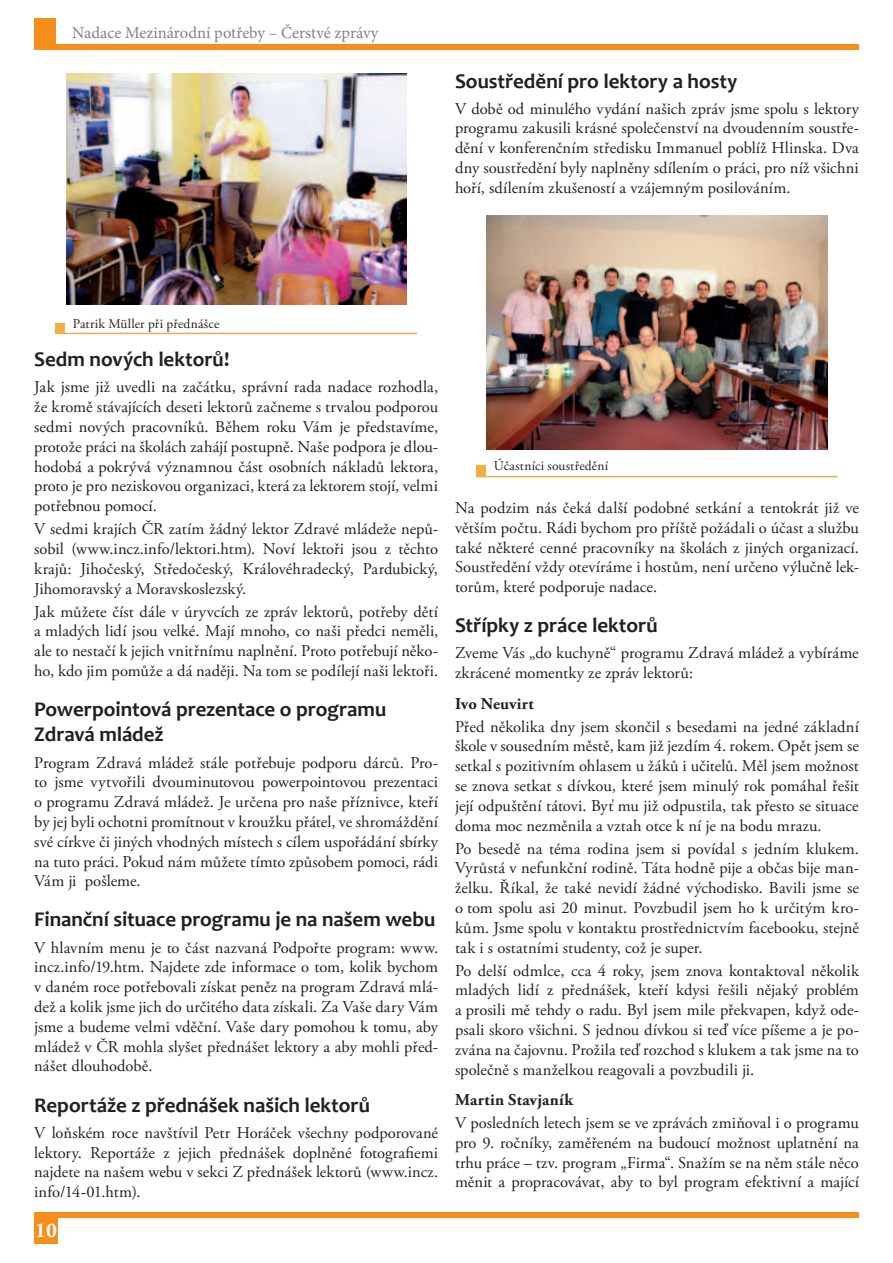
<style>
.page{position:relative;width:893px;height:1263px;background:#fff}
.page>*{position:absolute;margin:0;border:0;box-sizing:border-box;transform-origin:0 0}
.t1{font:700 21px/25.2px "Candara";letter-spacing:-.005em;color:#231f20}
.t2{font:700 21px "Adobe Garamond Pro";color:#fff}
.t3{font:16.5px/19.8px "Adobe Garamond Pro";letter-spacing:.005em;color:#231f20;text-align:justify}
.t4{font:16.5px "Minion Pro";color:#808285}
.t5{font:700 16.5px "Adobe Garamond Pro";letter-spacing:.015em;color:#231f20}
.t6{font:13.5px "Adobe Garamond Pro";letter-spacing:.015em;color:#231f20}
</style>
<div class="page">
<div style="left:34px;top:1216px;width:24px;height:28px;background:#f68e1e"></div>
<div style="left:34px;top:1212px;width:825px;height:5px;background:#f68e1e"></div>
<div style="left:34px;top:18px;width:21px;height:28px;background:#f68e1e"></div>
<div style="left:34px;top:45px;width:825px;height:5px;background:#f68e1e"></div>
<img style="left:66px;top:73px;width:340px;height:232px">
<div style="left:55px;top:323px;width:10px;height:11px;background:#f2ae45"></div>
<hr style="left:56px;top:333px;width:361px;height:1px;background:#f2ae45">
<img style="left:487px;top:215px;width:340px;height:234px">
<div style="left:476px;top:465px;width:10px;height:12px;background:#f2ae45"></div>
<hr style="left:477px;top:476px;width:361px;height:1px;background:#f2ae45">
<p class="t4" style="left:72px;top:22px;width:308px">Nadace Mezinárodní potřeby – Čerstvé zprávy</p>
<p class="t1" style="left:455px;top:68px;width:284px">Soustředění pro lektory a hosty</p>
<p class="t3" style="left:455px;top:99px;width:405px">V době od minulého vydání našich zpráv jsme spolu s lektory programu zakusili krásné společenství na dvoudenním soustře&shy;dění v konferenčním středisku Immanuel poblíž Hlinska. Dva dny soustředění byly naplněny sdílením o práci, pro níž všichni hoří, sdílením zkušeností a vzájemným posilováním.</p>
<p class="t6" style="left:73px;top:315px;width:148px">Patrik Müller při přednášce</p>
<p class="t1" style="left:34px;top:347px;width:197px">Sedm nových lektorů!</p>
<p class="t3" style="left:34px;top:378px;width:405px">Jak jsme již uvedli na začátku, správní rada nadace rozhodla, že kromě stávajících deseti lektorů začneme s trvalou podporou sedmi nových pracovníků. Během roku Vám je představíme, protože práci na školách zahájí postupně. Naše podpora je dlou&shy;hodobá a pokrývá významnou část osobních nákladů lektora, proto je pro neziskovou organizaci, která za lektorem stojí, velmi potřebnou pomocí.</p>
<p class="t3" style="left:34px;top:520px;width:405px">V sedmi krajích ČR zatím žádný lektor Zdravé mládeže nepů&shy;sobil (www.incz.info/lektori.htm). Noví lektoři jsou z těchto krajů: Jihočeský, Středočeský, Královéhradecký, Pardubický, Jihomoravský a Moravskoslezský.</p>
<p class="t3" style="left:34px;top:602px;width:405px">Jak můžete číst dále v úryvcích ze zpráv lektorů, potřeby dětí a mladých lidí jsou velké. Mají mnoho, co naši předci neměli, ale to nestačí k jejich vnitřnímu naplnění. Proto potřebují něko&shy;ho, kdo jim pomůže a dá naději. Na tom se podílejí naši lektoři.</p>
<p class="t1" style="left:34px;top:697px;width:354px">Powerpointová prezentace o programu<br>Zdravá mládež</p>
<p class="t3" style="left:34px;top:753px;width:405px">Program Zdravá mládež stále potřebuje podporu dárců. Pro&shy;to jsme vytvořili dvouminutovou powerpointovou prezentaci o programu Zdravá mládež. Je určena pro naše příznivce, kteří by jej byli ochotni promítnout v kroužku přátel, ve shromáždění své církve či jiných vhodných místech s cílem uspořádání sbírky na tuto práci. Pokud nám můžete tímto způsobem pomoci, rádi Vám ji pošleme.</p>
<p class="t1" style="left:34px;top:907px;width:403px">Finanční situace programu je na našem webu</p>
<p class="t3" style="left:34px;top:938px;width:405px">V hlavním menu je to část nazvaná Podpořte program: www. incz.info/19.htm. Najdete zde informace o tom, kolik bychom v daném roce potřebovali získat peněz na program Zdravá mlá&shy;dež a kolik jsme jich do určitého data získali. Za Vaše dary Vám jsme a budeme velmi vděční. Vaše dary pomohou k tomu, aby mládež v ČR mohla slyšet přednášet lektory a aby mohli před&shy;nášet dlouhodobě.</p>
<p class="t1" style="left:34px;top:1092px;width:337px">Reportáže z přednášek našich lektorů</p>
<p class="t3" style="left:34px;top:1123px;width:405px">V loňském roce navštívil Petr Horáček všechny podporované lektory. Reportáže z jejich přednášek doplněné fotografiemi najdete na našem webu v sekci Z přednášek lektorů (www.incz. info/14-01.htm).</p>
<p class="t2" style="left:35px;top:1218px;width:23px">10</p>
<p class="t6" style="left:494px;top:457px;width:116px">Účastníci soustředění</p>
<p class="t3" style="left:455px;top:498px;width:405px">Na podzim nás čeká další podobné setkání a tentokrát již ve větším počtu. Rádi bychom pro příště požádali o účast a službu také některé cenné pracovníky na školách z jiných organizací.<br>Soustředění vždy otevíráme i hostům, není určeno výlučně lek&shy;torům, které podporuje nadace.</p>
<p class="t1" style="left:455px;top:613px;width:204px">Střípky z práce lektorů</p>
<p class="t3" style="left:455px;top:644px;width:405px">Zveme Vás „do kuchyně“ programu Zdravá mládež a vybíráme zkrácené momentky ze zpráv lektorů:</p>
<p class="t5" style="left:455px;top:694px;width:80px">Ivo Neuvirt</p>
<p class="t3" style="left:455px;top:717px;width:405px">Před několika dny jsem skončil s besedami na jedné základní škole v sousedním městě, kam již jezdím 4. rokem. Opět jsem se setkal s pozitivním ohlasem u žáků i učitelů. Měl jsem možnost se znova setkat s dívkou, které jsem minulý rok pomáhal řešit její odpuštění tátovi. Byť mu již odpustila, tak přesto se situace doma moc nezměnila a vztah otce k ní je na bodu mrazu.</p>
<p class="t3" style="left:455px;top:839px;width:405px">Po besedě na téma rodina jsem si povídal s jedním klukem.<br>Vyrůstá v nefunkční rodině. Táta hodně pije a občas bije man&shy;želku. Říkal, že také nevidí žádné východisko. Bavili jsme se o tom spolu asi 20 minut. Povzbudil jsem ho k určitým kro&shy;kům. Jsme spolu v kontaktu prostřednictvím facebooku, stejně tak i s ostatními studenty, což je super.</p>
<p class="t3" style="left:455px;top:961px;width:405px">Po delší odmlce, cca 4 roky, jsem znova kontaktoval několik mladých lidí z přednášek, kteří kdysi řešili nějaký problém a prosili mě tehdy o radu. Byl jsem mile překvapen, když ode&shy;psali skoro všichni. S jednou dívkou si teď více píšeme a je po&shy;zvána na čajovnu. Prožila teď rozchod s klukem a tak jsme na to společně s manželkou reagovali a povzbudili ji.</p>
<p class="t5" style="left:455px;top:1090px;width:120px">Martin Stavjaník</p>
<p class="t3" style="left:455px;top:1113px;width:405px">V posledních letech jsem se ve zprávách zmiňoval i o programu pro 9. ročníky, zaměřeném na budoucí možnost uplatnění na trhu práce – tzv. program „Firma“. Snažím se na něm stále něco měnit a propracovávat, aby to byl program efektivní a mající</p>
</div>
